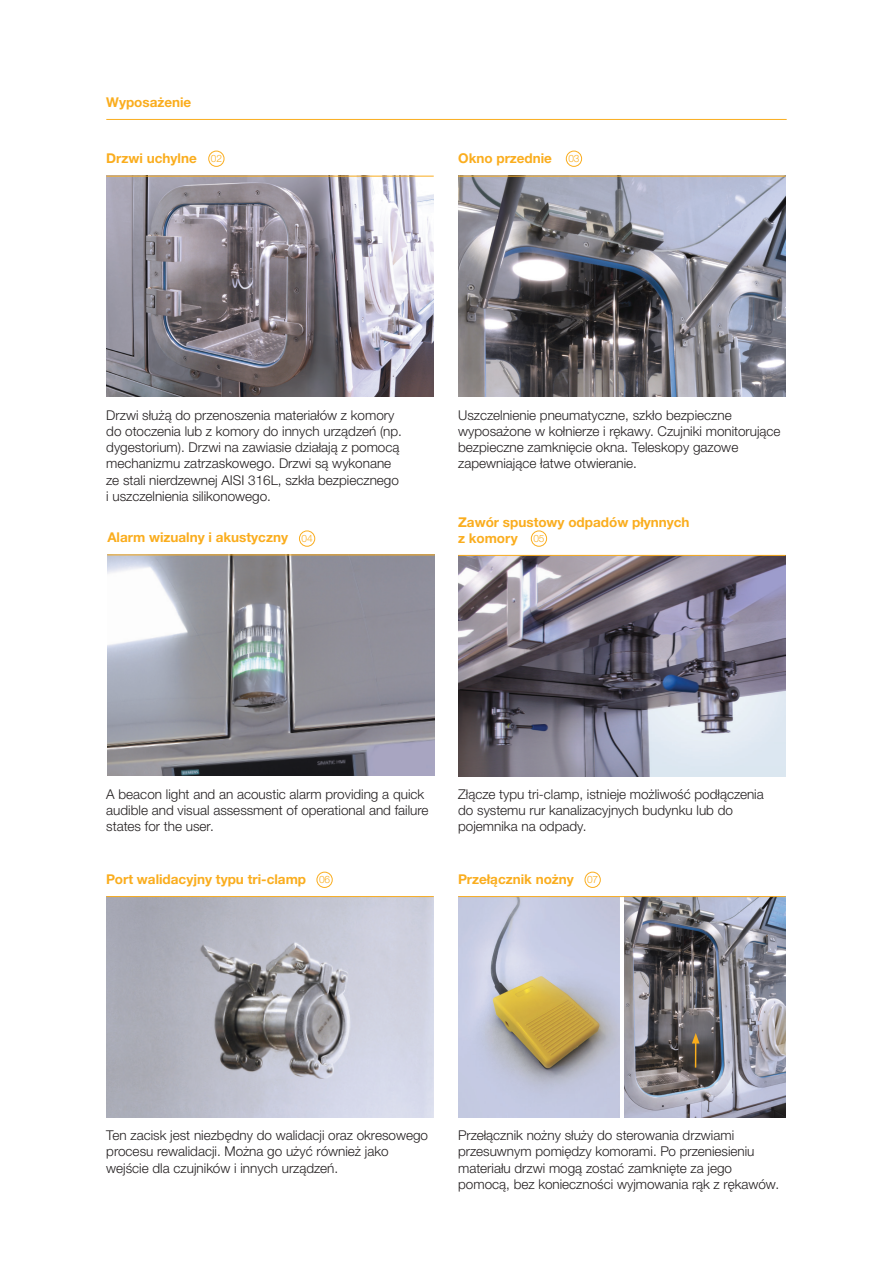
<style>
.page{position:relative;width:893px;height:1263px;background:#fff}
.page>*{position:absolute;margin:0;border:0;box-sizing:border-box;transform-origin:0 0}
.t1{font:300 13.5px/16.2px "Helvetica Neue LTW1 G";color:#231f20}
.t2{font:700 13.5px/16.2px "Helvetica Neue LTW1 G";color:#faad1e}
.t3{font:300 10.2px "Helvetica Neue LTW1 G";letter-spacing:-.01em;color:#faad1e}
</style>
<div class="page">
<img style="left:458px;top:177px;width:328px;height:220px">
<img style="left:106px;top:177px;width:328px;height:220px">
<hr style="left:106px;top:119px;width:681px;height:1px;background:#faad1e">
<hr style="left:106px;top:176px;width:328px;height:1px;background:#faad1e">
<hr style="left:458px;top:176px;width:328px;height:1px;background:#faad1e">
<div style="left:208px;top:151px;width:16px;height:16px;border:1px solid #faad1e;border-radius:50%"></div>
<div style="left:566px;top:151px;width:16px;height:16px;border:1px solid #faad1e;border-radius:50%"></div>
<img style="left:458px;top:556px;width:328px;height:220px">
<img style="left:107px;top:555px;width:328px;height:221px">
<hr style="left:458px;top:555px;width:328px;height:1px;background:#faad1e">
<hr style="left:107px;top:554px;width:328px;height:1px;background:#faad1e">
<div style="left:299px;top:531px;width:16px;height:16px;border:1px solid #faad1e;border-radius:50%"></div>
<div style="left:531px;top:531px;width:16px;height:16px;border:1px solid #faad1e;border-radius:50%"></div>
<img style="left:624px;top:897px;width:161px;height:220px">
<img style="left:106px;top:897px;width:328px;height:220px">
<img style="left:458px;top:897px;width:162px;height:220px">
<svg style="left:692px;top:1033px;width:7px;height:34px"></svg>
<hr style="left:458px;top:896px;width:328px;height:1px;background:#faad1e">
<hr style="left:106px;top:896px;width:328px;height:1px;background:#faad1e">
<div style="left:317px;top:872px;width:16px;height:16px;border:1px solid #faad1e;border-radius:50%"></div>
<div style="left:585px;top:872px;width:16px;height:16px;border:1px solid #faad1e;border-radius:50%"></div>
<p class="t2" style="left:106px;top:94px;width:87px">Wyposażenie</p>
<p class="t2" style="left:106px;top:150px;width:92px">Drzwi uchylne</p>
<p class="t2" style="left:458px;top:150px;width:95px">Okno przednie</p>
<p class="t3" style="left:211px;top:152px;width:13px">02</p>
<p class="t3" style="left:568px;top:152px;width:13px">03</p>
<p class="t1" style="left:106px;top:407px;width:290px">Drzwi służą do przenoszenia materiałów z komory</p>
<p class="t1" style="left:106px;top:423px;width:297px">do otoczenia lub z komory do innych urządzeń (np.</p>
<p class="t1" style="left:106px;top:439px;width:295px">dygestorium). Drzwi na zawiasie działają z pomocą</p>
<p class="t1" style="left:106px;top:455px;width:286px">mechanizmu zatrzaskowego. Drzwi są wykonane</p>
<p class="t1" style="left:106px;top:472px;width:294px">ze stali nierdzewnej AISI 316L, szkła bezpiecznego</p>
<p class="t1" style="left:106px;top:488px;width:166px">i uszczelnienia silikonowego.</p>
<p class="t1" style="left:458px;top:407px;width:275px">Uszczelnienie pneumatyczne, szkło bezpieczne</p>
<p class="t1" style="left:458px;top:423px;width:324px">wyposażone w kołnierze i rękawy. Czujniki monitorujące</p>
<p class="t1" style="left:458px;top:439px;width:282px">bezpieczne zamknięcie okna. Teleskopy gazowe</p>
<p class="t1" style="left:458px;top:455px;width:180px">zapewniające łatwe otwieranie.</p>
<p class="t2" style="left:107px;top:529px;width:182px">Alarm wizualny i akustyczny</p>
<p class="t2" style="left:458px;top:514px;width:233px">Zawór spustowy odpadów płynnych z komory</p>
<p class="t3" style="left:302px;top:532px;width:13px">04</p>
<p class="t3" style="left:533px;top:532px;width:13px">05</p>
<p class="t1" style="left:106px;top:785px;width:324px">A beacon light and an acoustic alarm providing a quick audible and visual assessment of operational and failure states for the user.</p>
<p class="t1" style="left:458px;top:785px;width:307px">Złącze typu tri-clamp, istnieje możliwość podłączenia</p>
<p class="t1" style="left:458px;top:802px;width:276px">do systemu rur kanalizacyjnych budynku lub do pojemnika na odpady.</p>
<p class="t2" style="left:106px;top:870px;width:201px">Port walidacyjny typu tri-clamp</p>
<p class="t2" style="left:458px;top:870px;width:117px">Przełącznik nożny</p>
<p class="t3" style="left:319px;top:873px;width:13px">06</p>
<p class="t3" style="left:587px;top:873px;width:13px">07</p>
<p class="t1" style="left:106px;top:1127px;width:323px">Ten zacisk jest niezbędny do walidacji oraz okresowego</p>
<p class="t1" style="left:106px;top:1143px;width:284px">procesu rewalidacji. Można go użyć również jako</p>
<p class="t1" style="left:106px;top:1159px;width:233px">wejście dla czujników i innych urządzeń.</p>
<p class="t1" style="left:458px;top:1127px;width:277px">Przełącznik nożny służy do sterowania drzwiami</p>
<p class="t1" style="left:458px;top:1143px;width:298px">przesuwnym pomiędzy komorami. Po przeniesieniu</p>
<p class="t1" style="left:458px;top:1160px;width:275px">materiału drzwi mogą zostać zamknięte za jego</p>
<p class="t1" style="left:458px;top:1176px;width:323px">pomocą, bez konieczności wyjmowania rąk z rękawów.</p>
</div>
